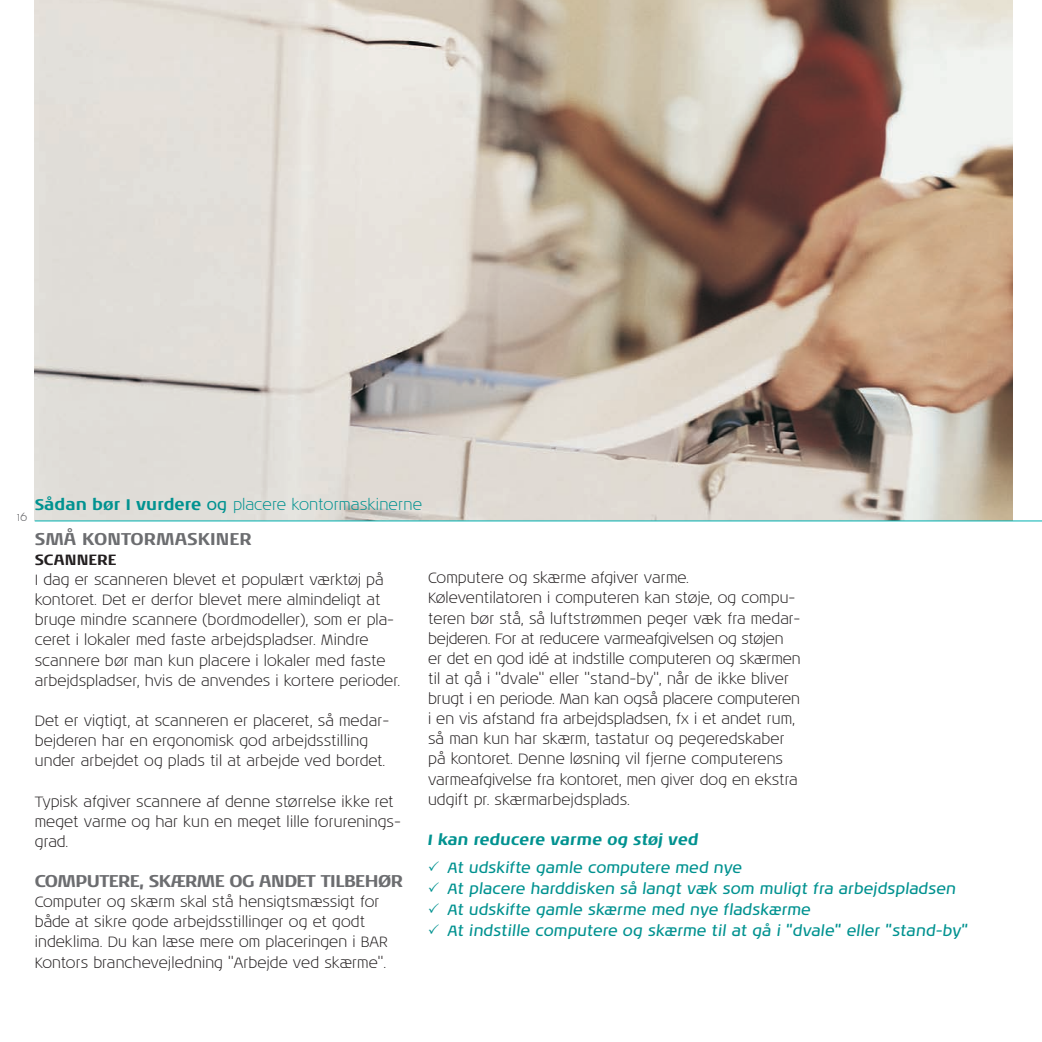
<style>
.page{position:relative;width:1042px;height:1042px;background:#fff}
.page>*{position:absolute;margin:0;border:0;box-sizing:border-box;transform-origin:0 0}
.t1{font:700 17.5px "Noa LT Std";letter-spacing:-.03em;color:#6c6d70}
.t2{font:700 17.5px "Noa LT Std";color:#6c6d70}
.t3{font:300 15.75px "Noa LT Std";color:#009290}
.t4{font:300 15.22px/20.1px "Noa LT Std";color:#231f20}
.t5{font:italic 15.22px/21px "Noa LT Std";color:#009290}
.t6{font:300 12.25px "Noa LT Std";color:#6c6d70}
.s1{font-weight:700}
.s2{font-weight:400}
</style>
<div class="page">
<svg style="left:34px;top:0;width:1008px;height:522px;background:#cabeb4"></svg>
<p class="t6" style="left:17px;top:513px;width:12px">16</p>
<p class="t3" style="left:35px;top:499px;width:389px"><span class="s1">Sådan bør I vurdere</span> <span class="s2">og</span> placere kontormaskinerne</p>
<p class="t2" style="left:35px;top:533px;width:219px">SMÅ KONTORMASKINER</p>
<p class="t4" style="left:35px;top:551px;width:367px"><span class="s1">SCANNERE<br></span>I dag er scanneren blevet et populært værktøj på kontoret. Det er derfor blevet mere almindeligt at bruge mindre scannere (bordmodeller), som er pla&shy;ceret i lokaler med faste arbejdspladser. Mindre scannere bør man kun placere i lokaler med faste arbejdspladser, hvis de anvendes i kortere perioder.</p>
<p class="t4" style="left:35px;top:712px;width:356px">Det er vigtigt, at scanneren er placeret, så medar&shy;bejderen har en ergonomisk god arbejdsstilling under arbejdet og plads til at arbejde ved bordet.</p>
<p class="t4" style="left:35px;top:793px;width:368px">Typisk afgiver scannere af denne størrelse ikke ret meget varme og har kun en meget lille forurenings&shy;grad.</p>
<p class="t1" style="left:35px;top:875px;width:370px">COMPUTERE, SKÆRME OG ANDET TILBEHØR</p>
<p class="t4" style="left:35px;top:893px;width:355px">Computer og skærm skal stå hensigtsmæssigt for både at sikre gode arbejdsstillinger og et godt indeklima. Du kan læse mere om placeringen i BAR Kontors branchevejledning "Arbejde ved skærme".</p>
<p class="t4" style="left:428px;top:569px;width:374px">Computere og skærme afgiver varme.<br>Køleventilatoren i computeren kan støje, og compu&shy;teren bør stå, så luftstrømmen peger væk fra medar&shy;bejderen. For at reducere varmeafgivelsen og støjen er det en god idé at indstille computeren og skærmen til at gå i "dvale" eller "stand-by", når de ikke bliver brugt i en periode. Man kan også placere computeren i en vis afstand fra arbejdspladsen, fx i et andet rum, så man kun har skærm, tastatur og pegeredskaber på kontoret. Denne løsning vil fjerne computerens varmeafgivelse fra kontoret, men giver dog en ekstra udgift pr. skærmarbejdsplads.</p>
<p class="t5" style="left:447px;top:827px;width:296px;line-height:28px;text-indent:-20px"><span class="s1">I kan reducere varme og støj ved<br></span>At udskifte gamle computere med nye</p>
<p class="t5" style="left:447px;top:880px;width:522px">At placere harddisken så langt væk som muligt fra arbejdspladsen<br>At udskifte gamle skærme med nye fladskærme<br>At indstille computere og skærme til at gå i "dvale" eller "stand-by"</p>
</div>
